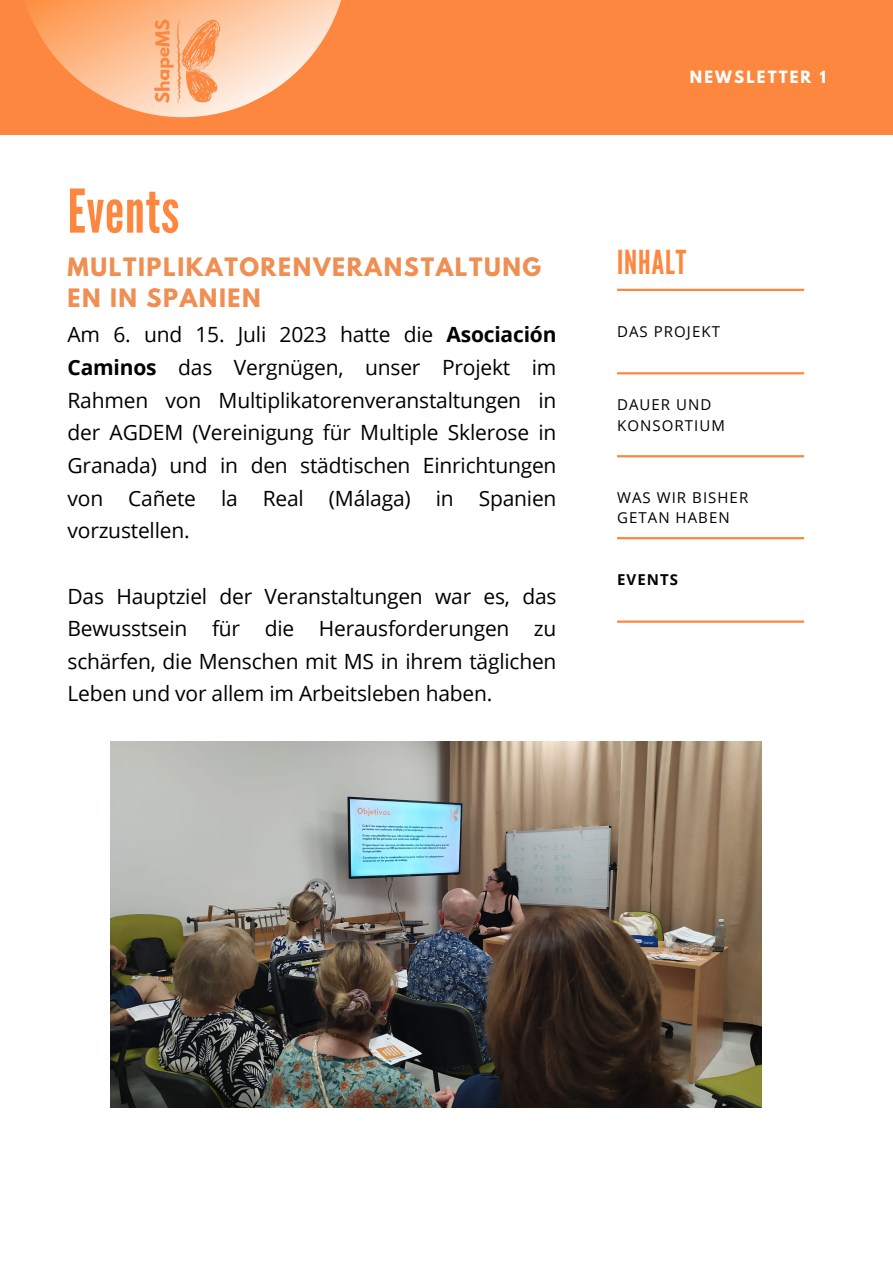
<style>
.page{position:relative;width:893px;height:1264px;background:#fff}
.page>*{position:absolute;margin:0;border:0;box-sizing:border-box;transform-origin:0 0}
.t1{font:60px "League Gothic";letter-spacing:.01em;color:#fd873e}
.t2{font:33px "League Gothic";letter-spacing:.03em;color:#fd873e}
.t3{font:700 22.5px/30.3px "League Spartan";letter-spacing:.07em;color:#ef8f53}
.t4{font:21px/32.7px "Open Sans";letter-spacing:-.01em;color:#000;text-align:justify}
.t5{font:15px/20.2px "Open Sans";letter-spacing:.07em;color:#000}
.t6{font:700 15px "League Spartan";letter-spacing:.14em;color:#fff}
.t7{font:700 15px "Open Sans";letter-spacing:.07em;color:#000}
.s1{font-weight:700}
</style>
<div class="page">
<div style="left:0;top:0;width:892px;height:135px;background:#fd873e"></div>
<hr style="left:617px;top:289px;width:187px;height:2px;background:#fd873e">
<hr style="left:617px;top:455px;width:187px;height:2px;background:#fd873e">
<hr style="left:617px;top:620px;width:187px;height:2px;background:#fd873e">
<hr style="left:617px;top:372px;width:187px;height:2px;background:#fd873e">
<hr style="left:617px;top:537px;width:187px;height:2px;background:#fd873e">
<svg style="left:27px;top:0;width:314px;height:118px"></svg>
<img style="left:140px;top:17px;width:86px;height:87px">
<img style="left:110px;top:741px;width:651px;height:366px">
<p class="t1" style="left:68px;top:176px;width:113px">Events</p>
<p class="t3" style="left:68px;top:255px;width:475px">MULTIPLIKATORENVERANSTALTUNG<br>EN IN SPANIEN</p>
<p class="t4" style="left:68px;top:318px;width:490px">Am 6. und 15. Juli 2023 hatte die <span class="s1">Asociación Caminos</span> das Vergnügen, unser Projekt im Rahmen von Multiplikatorenveranstaltungen in der AGDEM (Vereinigung für Multiple Sklerose in Granada) und in den städtischen Einrichtungen von Cañete la Real (Málaga) in Spanien vorzustellen.</p>
<p class="t4" style="left:68px;top:579px;width:490px">Das Hauptziel der Veranstaltungen war es, das Bewusstsein für die Herausforderungen zu schärfen, die Menschen mit MS in ihrem täglichen Leben und vor allem im Arbeitsleben haben.</p>
<p class="t6" style="left:690px;top:70px;width:137px">NEWSLETTER 1</p>
<p class="t2" style="left:617px;top:243px;width:71px">INHALT</p>
<p class="t5" style="left:617px;top:321px;width:104px">DAS PROJEKT</p>
<p class="t5" style="left:617px;top:394px;width:109px">DAUER UND<br>KONSORTIUM</p>
<p class="t5" style="left:617px;top:487px;width:133px">WAS WIR BISHER<br>GETAN HABEN</p>
<p class="t7" style="left:617px;top:569px;width:62px">EVENTS</p>
</div>
